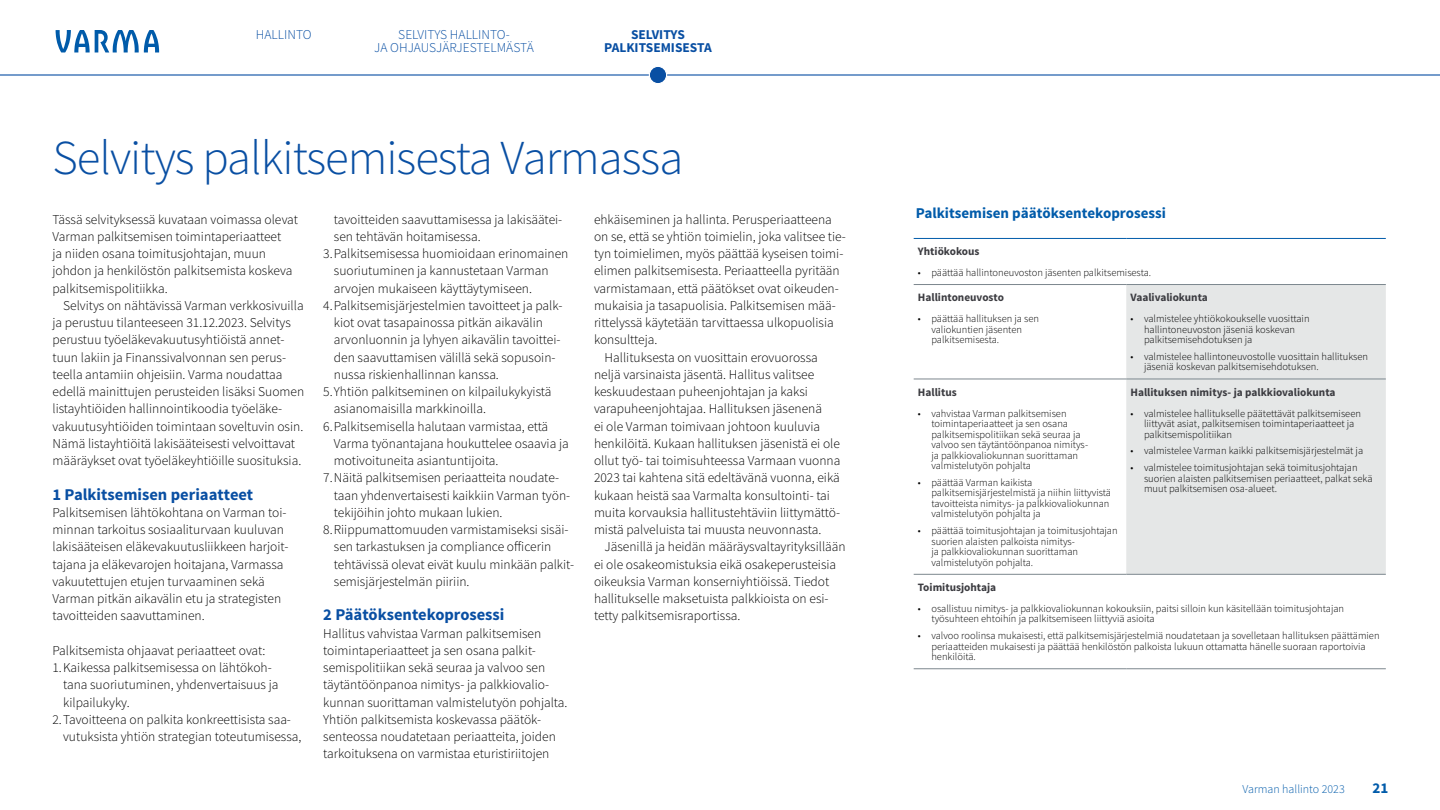
<style>
.page{position:relative;width:1440px;height:810px;background:#fff}
.page>*{position:absolute;margin:0;border:0;box-sizing:border-box;transform-origin:0 0}
.H1_Sisluun_TOC{font:300 48.75px "Source Sans Pro";letter-spacing:-.02em;color:#094fa3}
.H3{font:700 16.5px "Source Sans Pro";color:#094fa3}
.Taulukko_Otsikko{font:700 15px "Source Sans Pro";color:#005baa}
.Body_indent{font:300 13.5px/17.2px "Source Sans Pro";color:#000}
.Body{font:300 13.5px/17.2px "Source Sans Pro";color:#000}
.t1{font:300 13.5px/13.5px "Source Sans Pro";color:#094fa3;text-align:center}
.t2{font:700 13.5px/13.5px "Source Sans Pro";color:#094fa3;text-align:center}
.t3{font:300 12px "Source Sans Pro";color:#005baa}
.tekstitaulukko{font:700 11.25px "Source Sans Pro";color:#3c3c41}
.t4{font:300 10.5px/10.5px "Source Sans Pro";color:#000}
</style>
<div class="page">
<div style="left:1126px;top:285px;width:260px;height:289px;background:#e5e7e7"></div>
<hr style="left:914px;top:238px;width:212px;height:1px;background:#005baa">
<hr style="left:1126px;top:238px;width:260px;height:1px;background:#005baa">
<hr style="left:914px;top:574px;width:212px;height:1px;background:#7c878e">
<hr style="left:1126px;top:574px;width:260px;height:1px;background:#7c878e">
<hr style="left:914px;top:669px;width:212px;height:1px;background:#7c878e">
<hr style="left:1126px;top:669px;width:260px;height:1px;background:#7c878e">
<hr style="left:914px;top:284px;width:212px;height:1px;background:#7c878e">
<hr style="left:1126px;top:284px;width:260px;height:1px;background:#7c878e">
<hr style="left:1126px;top:379px;width:260px;height:1px;background:#7c878e">
<hr style="left:914px;top:379px;width:212px;height:1px;background:#7c878e">
<svg style="left:56px;top:30px;width:103px;height:22px"></svg>
<hr style="left:0;top:74px;width:1440px;height:2px;background:#094fa3">
<div style="left:649px;top:66px;width:18px;height:18px;background:#094fa3;border-radius:50%"></div>
<div style="left:649px;top:66px;width:18px;height:18px;border:1px solid #fff;border-radius:50%"></div>
<p class="t1" style="left:256px;top:28px;width:57px">HALLINTO</p>
<p class="t1" style="left:374px;top:28px;width:161px">SELVITYS HALLINTO-<br>JA OHJAUSJÄRJESTELMÄSTÄ</p>
<p class="t2" style="left:604px;top:28px;width:109px">SELVITYS<br>PALKITSEMISESTA</p>
<h1 class="H1_Sisluun_TOC" style="left:52px;top:128px;width:632px">Selvitys palkitsemisesta Varmassa</h1>
<p class="Body" style="left:52px;top:210px;width:247px">Tässä selvityksessä kuvataan voimassa olevat Varman palkitsemisen toimintaperiaatteet<br>ja niiden osana toimitusjohtajan, muun johdon ja henkilöstön palkitsemista koskeva palkitsemispolitiikka.</p>
<p class="Body_indent" style="left:52px;top:297px;width:253px;text-indent:11px">Selvitys on nähtävissä Varman verkkosivuilla ja perustuu tilanteeseen 31.12.2023. Selvitys perustuu työeläkevakuutusyhtiöistä annet&shy;tuun lakiin ja Finanssivalvonnan sen perus&shy;teella antamiin ohjeisiin. Varma noudattaa edellä mainittujen perusteiden lisäksi Suomen listayhtiöiden hallinnointikoodia työeläke&shy;vakuutusyhtiöiden toimintaan soveltuvin osin.<br>Nämä listayhtiöitä lakisääteisesti velvoittavat määräykset ovat työeläkeyhtiöille suosituksia.</p>
<h2 class="H3" style="left:52px;top:483px;width:202px">1 Palkitsemisen periaatteet</h2>
<p class="Body" style="left:52px;top:504px;width:237px">Palkitsemisen lähtökohtana on Varman toi&shy;minnan tarkoitus sosiaaliturvaan kuuluvan lakisääteisen eläkevakuutusliikkeen harjoit&shy;tajana ja eläkevarojen hoitajana, Varmassa vakuutettujen etujen turvaaminen sekä Varman pitkän aikavälin etu ja strategisten tavoitteiden saavuttaminen.</p>
<p class="Body" style="left:52px;top:642px;width:215px">Palkitsemista ohjaavat periaatteet ovat:</p>
<p class="Body_indent" style="left:63px;top:659px;width:217px;text-indent:-11px">1.Kaikessa palkitsemisessa on lähtökoh&shy;tana suoriutuminen, yhdenvertaisuus ja kilpailukyky.</p>
<p class="Body_indent" style="left:63px;top:711px;width:240px;text-indent:-11px">2.Tavoitteena on palkita konkreettisista saa&shy;vutuksista yhtiön strategian toteutumisessa,</p>
<p class="Body_indent" style="left:334px;top:210px;width:230px">tavoitteiden saavuttamisessa ja lakisäätei&shy;sen tehtävän hoitamisessa.</p>
<p class="Body_indent" style="left:334px;top:245px;width:236px;text-indent:-11px">3.Palkitsemisessa huomioidaan erinomainen suoriutuminen ja kannustetaan Varman arvojen mukaiseen käyttäytymiseen.</p>
<p class="Body_indent" style="left:334px;top:297px;width:230px;text-indent:-11px">4.Palkitsemisjärjestelmien tavoitteet ja palk&shy;kiot ovat tasapainossa pitkän aikavälin arvonluonnin ja lyhyen aikavälin tavoittei&shy;den saavuttamisen välillä sekä sopusoin&shy;nussa riskienhallinnan kanssa.</p>
<p class="Body_indent" style="left:334px;top:383px;width:219px;text-indent:-11px">5.Yhtiön palkitseminen on kilpailukykyistä asianomaisilla markkinoilla.</p>
<p class="Body_indent" style="left:334px;top:417px;width:236px;text-indent:-11px">6.Palkitsemisella halutaan varmistaa, että<br>Varma työnantajana houkuttelee osaavia ja motivoituneita asiantuntijoita.</p>
<p class="Body_indent" style="left:334px;top:469px;width:238px;text-indent:-11px">7.Näitä palkitsemisen periaatteita noudate&shy;taan yhdenvertaisesti kaikkiin Varman työn&shy;tekijöihin johto mukaan lukien.</p>
<p class="Body_indent" style="left:334px;top:521px;width:242px;text-indent:-11px">8.Riippumattomuuden varmistamiseksi sisäi&shy;sen tarkastuksen ja compliance officerin tehtävissä olevat eivät kuulu minkään palkit&shy;semisjärjestelmän piiriin.</p>
<h2 class="H3" style="left:323px;top:604px;width:183px">2 Päätöksentekoprosessi</h2>
<p class="Body" style="left:323px;top:624px;width:246px">Hallitus vahvistaa Varman palkitsemisen toimintaperiaatteet ja sen osana palkit&shy;semispolitiikan sekä seuraa ja valvoo sen täytäntöönpanoa nimitys- ja palkkiovalio&shy;kunnan suorittaman valmistelutyön pohjalta.<br>Yhtiön palkitsemista koskevassa päätök&shy;senteossa noudatetaan periaatteita, joiden tarkoituksena on varmistaa eturistiriitojen</p>
<p class="Body" style="left:594px;top:210px;width:253px">ehkäiseminen ja hallinta. Perusperiaatteena on se, että se yhtiön toimielin, joka valitsee tie&shy;tyn toimielimen, myös päättää kyseisen toimi&shy;elimen palkitsemisesta. Periaatteella pyritään varmistamaan, että päätökset ovat oikeuden&shy;mukaisia ja tasapuolisia. Palkitsemisen mää&shy;rittelyssä käytetään tarvittaessa ulkopuolisia konsultteja.</p>
<p class="Body_indent" style="left:594px;top:348px;width:248px;text-indent:11px">Hallituksesta on vuosittain erovuorossa neljä varsinaista jäsentä. Hallitus valitsee keskuudestaan puheenjohtajan ja kaksi varapuheenjohtajaa. Hallituksen jäsenenä<br>ei ole Varman toimivaan johtoon kuuluvia henkilöitä. Kukaan hallituksen jäsenistä ei ole ollut työ- tai toimisuhteessa Varmaan vuonna 2023 tai kahtena sitä edeltävänä vuonna, eikä kukaan heistä saa Varmalta konsultointi- tai muita korvauksia hallitustehtäviin liittymättö&shy;mistä palveluista tai muusta neuvonnasta.</p>
<p class="Body_indent" style="left:594px;top:538px;width:253px;text-indent:11px">Jäsenillä ja heidän määräysvaltayrityksillään ei ole osakeomistuksia eikä osakeperusteisia oikeuksia Varman konserniyhtiöissä. Tiedot hallitukselle maksetuista palkkioista on esi&shy;tetty palkitsemisraportissa.</p>
<p class="Taulukko_Otsikko" style="left:916px;top:203px;width:252px">Palkitsemisen päätöksentekoprosessi</p>
<p class="tekstitaulukko" style="left:918px;top:244px;width:63px">Yhtiökokous</p>
<p class="t4" style="left:918px;top:267px;width:235px">• päättää hallintoneuvoston jäsenten palkitsemisesta.</p>
<p class="tekstitaulukko" style="left:918px;top:291px;width:88px">Hallintoneuvosto</p>
<p class="t4" style="left:931px;top:313px;width:109px;text-indent:-14px">• päättää hallituksen ja sen valiokuntien jäsenten palkitsemisesta.</p>
<p class="tekstitaulukko" style="left:1131px;top:291px;width:79px">Vaalivaliokunta</p>
<p class="t4" style="left:1144px;top:313px;width:167px;text-indent:-14px">• valmistelee yhtiökokoukselle vuosittain hallintoneuvoston jäseniä koskevan palkitsemisehdotuksen ja</p>
<p class="t4" style="left:1144px;top:351px;width:226px;text-indent:-14px">• valmistelee hallintoneuvostolle vuosittain hallituksen jäseniä koskevan palkitsemisehdotuksen.</p>
<p class="tekstitaulukko" style="left:918px;top:385px;width:40px">Hallitus</p>
<p class="t4" style="left:931px;top:408px;width:158px;text-indent:-14px">• vahvistaa Varman palkitsemisen toimintaperiaatteet ja sen osana palkitsemispolitiikan sekä seuraa ja valvoo sen täytäntöönpanoa nimitys&shy;ja palkkiovaliokunnan suorittaman valmistelutyön pohjalta</p>
<p class="t4" style="left:931px;top:477px;width:181px;text-indent:-14px">• päättää Varman kaikista palkitsemisjärjestelmistä ja niihin liittyvistä tavoitteista nimitys- ja palkkiovaliokunnan valmistelutyön pohjalta ja</p>
<p class="t4" style="left:931px;top:526px;width:188px;text-indent:-14px">• päättää toimitusjohtajan ja toimitusjohtajan suorien alaisten palkoista nimitys-<br>ja palkkiovaliokunnan suorittaman valmistelutyön pohjalta.</p>
<p class="tekstitaulukko" style="left:1131px;top:385px;width:206px">Hallituksen nimitys- ja palkkiovaliokunta</p>
<p class="t4" style="left:1144px;top:408px;width:218px;text-indent:-14px">• valmistelee hallitukselle päätettävät palkitsemiseen liittyvät asiat, palkitsemisen toimintaperiaatteet ja palkitsemispolitiikan</p>
<p class="t4" style="left:1131px;top:446px;width:234px">• valmistelee Varman kaikki palkitsemisjärjestelmät ja</p>
<p class="t4" style="left:1144px;top:463px;width:230px;text-indent:-14px">• valmistelee toimitusjohtajan sekä toimitusjohtajan suorien alaisten palkitsemisen periaatteet, palkat sekä muut palkitsemisen osa-alueet.</p>
<p class="tekstitaulukko" style="left:918px;top:580px;width:80px">Toimitusjohtaja</p>
<p class="t4" style="left:931px;top:603px;width:414px;text-indent:-14px">• osallistuu nimitys- ja palkkiovaliokunnan kokouksiin, paitsi silloin kun käsitellään toimitusjohtajan työsuhteen ehtoihin ja palkitsemiseen liittyviä asioita</p>
<p class="t4" style="left:931px;top:631px;width:450px;text-indent:-14px">• valvoo roolinsa mukaisesti, että palkitsemisjärjestelmiä noudatetaan ja sovelletaan hallituksen päättämien periaatteiden mukaisesti ja päättää henkilöstön palkoista lukuun ottamatta hänelle suoraan raportoivia henkilöitä.</p>
<p class="t3" style="left:1242px;top:781px;width:104px">Varman hallinto 2023</p>
<p class="Taulukko_Otsikko" style="left:1373px;top:778px;width:17px">21</p>
</div>
